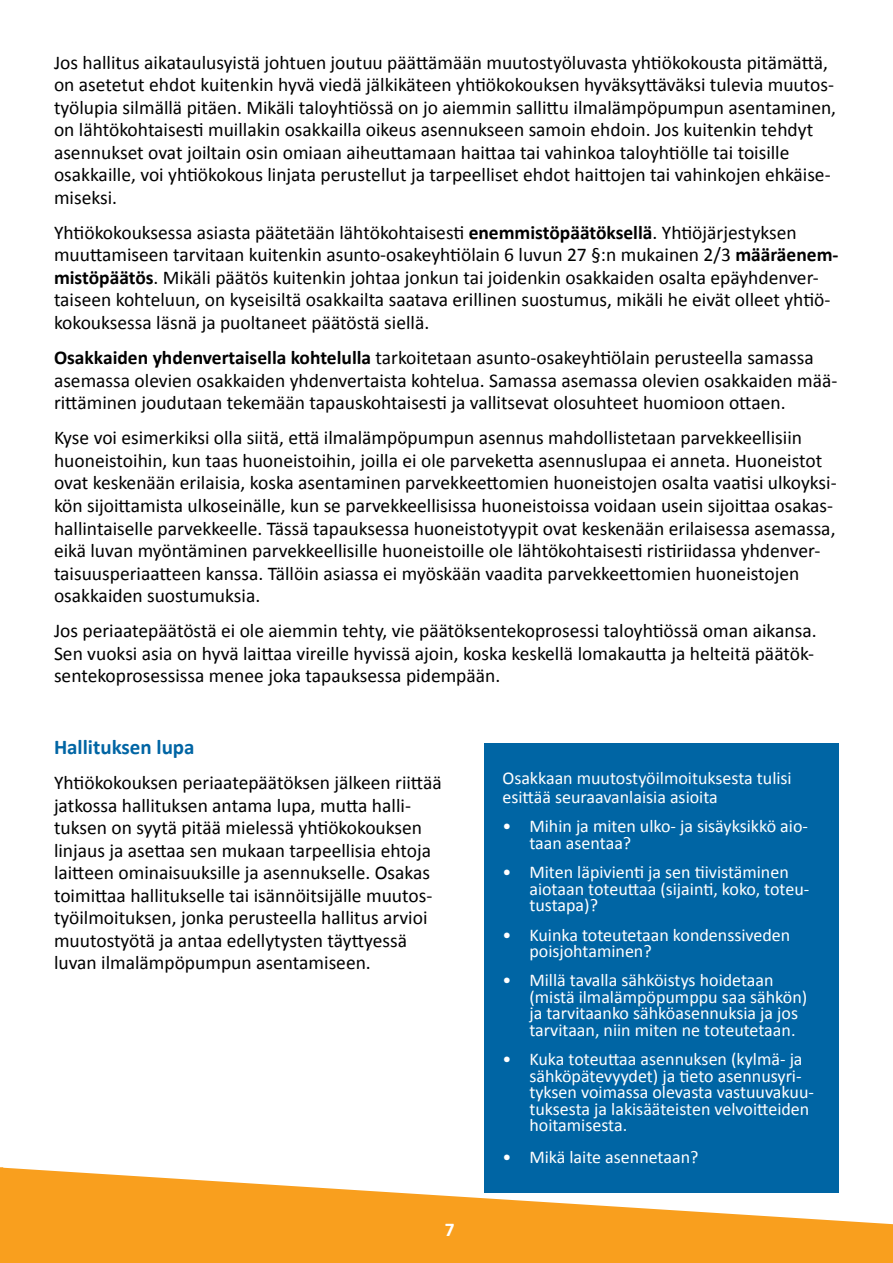
<style>
.page{position:relative;width:893px;height:1263px;background:#fff}
.page>*{position:absolute;margin:0;border:0;box-sizing:border-box;transform-origin:0 0}
.t1{font:700 21px "Calibri";color:#0065a4}
.t2{font:19.5px/22.5px "Calibri";color:#000}
.t3{font:700 19.5px "Calibri";color:#fff}
.t4{font:18px/16.5px "Calibri";color:#fff}
.s1{font-weight:700}
</style>
<div class="page">
<svg style="left:0;top:1167px;width:893px;height:96px;fill:#f99f1e"></svg>
<div style="left:57px;top:1221px;width:785px;height:23px;background:#f99f1e"></div>
<div style="left:485px;top:744px;width:354px;height:449px;background:#0065a4"></div>
<p class="t2" style="left:54px;top:51px;width:784px">Jos hallitus aikataulusyistä johtuen joutuu päättämään muutostyöluvasta yhtiökokousta pitämättä, on asetetut ehdot kuitenkin hyvä viedä jälkikäteen yhtiökokouksen hyväksyttäväksi tulevia muutos&shy;työlupia silmällä pitäen. Mikäli taloyhtiössä on jo aiemmin sallittu ilmalämpöpumpun asentaminen, on lähtökohtaisesti muillakin osakkailla oikeus asennukseen samoin ehdoin. Jos kuitenkin tehdyt asennukset ovat joiltain osin omiaan aiheuttamaan haittaa tai vahinkoa taloyhtiölle tai toisille osakkaille, voi yhtiökokous linjata perustellut ja tarpeelliset ehdot haittojen tai vahinkojen ehkäise&shy;miseksi.</p>
<p class="t2" style="left:54px;top:221px;width:786px">Yhtiökokouksessa asiasta päätetään lähtökohtaisesti <span class="s1">enemmistöpäätöksellä</span>. Yhtiöjärjestyksen muuttamiseen tarvitaan kuitenkin asunto-osakeyhtiölain 6 luvun 27 §:n mukainen 2/3 <span class="s1">määräenem&shy;mistöpäätös</span>. Mikäli päätös kuitenkin johtaa jonkun tai joidenkin osakkaiden osalta epäyhdenver&shy;taiseen kohteluun, on kyseisiltä osakkailta saatava erillinen suostumus, mikäli he eivät olleet yhtiö&shy;kokouksessa läsnä ja puoltaneet päätöstä siellä.</p>
<p class="t2" style="left:54px;top:347px;width:785px"><span class="s1">Osakkaiden yhdenvertaisella kohtelulla</span> tarkoitetaan asunto-osakeyhtiölain perusteella samassa asemassa olevien osakkaiden yhdenvertaista kohtelua. Samassa asemassa olevien osakkaiden mää&shy;rittäminen joudutaan tekemään tapauskohtaisesti ja vallitsevat olosuhteet huomioon ottaen.</p>
<p class="t2" style="left:54px;top:427px;width:784px">Kyse voi esimerkiksi olla siitä, että ilmalämpöpumpun asennus mahdollistetaan parvekkeellisiin huoneistoihin, kun taas huoneistoihin, joilla ei ole parveketta asennuslupaa ei anneta. Huoneistot ovat keskenään erilaisia, koska asentaminen parvekkeettomien huoneistojen osalta vaatisi ulkoyksi&shy;kön sijoittamista ulkoseinälle, kun se parvekkeellisissa huoneistoissa voidaan usein sijoittaa osakas&shy;hallintaiselle parvekkeelle. Tässä tapauksessa huoneistotyypit ovat keskenään erilaisessa asemassa, eikä luvan myöntäminen parvekkeellisille huoneistoille ole lähtökohtaisesti ristiriidassa yhdenver&shy;taisuusperiaatteen kanssa. Tällöin asiassa ei myöskään vaadita parvekkeettomien huoneistojen osakkaiden suostumuksia.</p>
<p class="t2" style="left:54px;top:620px;width:764px">Jos periaatepäätöstä ei ole aiemmin tehty, vie päätöksentekoprosessi taloyhtiössä oman aikansa.<br>Sen vuoksi asia on hyvä laittaa vireille hyvissä ajoin, koska keskellä lomakautta ja helteitä päätök&shy;sentekoprosessissa menee joka tapauksessa pidempään.</p>
<p class="t1" style="left:54px;top:734px;width:142px">Hallituksen lupa</p>
<p class="t2" style="left:54px;top:772px;width:389px">Yhtiökokouksen periaatepäätöksen jälkeen riittää jatkossa hallituksen antama lupa, mutta halli&shy;tuksen on syytä pitää mielessä yhtiökokouksen linjaus ja asettaa sen mukaan tarpeellisia ehtoja laitteen ominaisuuksille ja asennukselle. Osakas toimittaa hallitukselle tai isännöitsijälle muutos&shy;työilmoituksen, jonka perusteella hallitus arvioi muutostyötä ja antaa edellytysten täyttyessä luvan ilmalämpöpumpun asentamiseen.</p>
<p class="t3" style="left:445px;top:1217px;width:11px">7</p>
<p class="t4" style="left:502px;top:768px;width:291px;line-height:19.5px">Osakkaan muutostyöilmoituksesta tulisi esittää seuraavanlaisia asioita</p>
<p class="t4" style="left:529px;top:818px;width:280px;text-indent:-27px">• Mihin ja miten ulko- ja sisäyksikkö aio&shy;taan asentaa?</p>
<p class="t4" style="left:529px;top:864px;width:281px;text-indent:-27px">• Miten läpivienti ja sen tiivistäminen aiotaan toteuttaa (sijainti, koko, toteu&shy;tustapa)?</p>
<p class="t4" style="left:529px;top:926px;width:262px;text-indent:-27px">• Kuinka toteutetaan kondenssiveden poisjohtaminen?</p>
<p class="t4" style="left:529px;top:972px;width:279px;text-indent:-27px">• Millä tavalla sähköistys hoidetaan (mistä ilmalämpöpumppu saa sähkön) ja tarvitaanko sähköasennuksia ja jos tarvitaan, niin miten ne toteutetaan.</p>
<p class="t4" style="left:529px;top:1051px;width:286px;text-indent:-27px">• Kuka toteuttaa asennuksen (kylmä- ja sähköpätevyydet) ja tieto asennusyri&shy;tyksen voimassa olevasta vastuuvakuu&shy;tuksesta ja lakisääteisten velvoitteiden hoitamisesta.</p>
<p class="t4" style="left:502px;top:1149px;width:198px">• Mikä laite asennetaan?</p>
</div>
